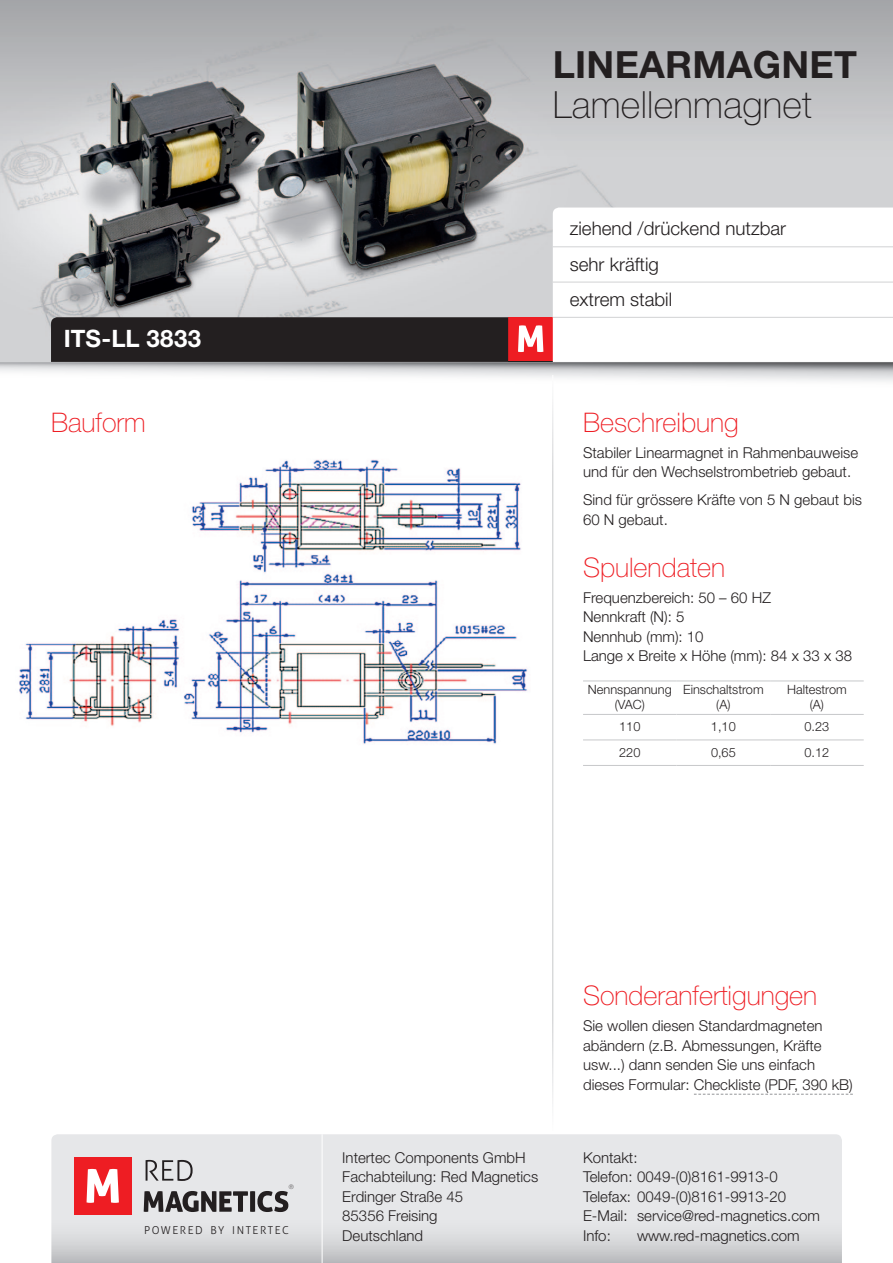
<style>
.page{position:relative;width:893px;height:1263px;background:#fff}
.page>*{position:absolute;margin:0;border:0;box-sizing:border-box;transform-origin:0 0}
.t1{font:100 37.5px "Helvetica Neue";letter-spacing:.005em;color:#231f20}
.t2{font:700 37.5px "Helvetica Neue";letter-spacing:.005em;color:#231f20}
.t3{font:100 27px "Helvetica Neue";color:#ee1d23}
.t4{font:700 24px "Helvetica Neue";letter-spacing:.01em;color:#fff}
.t5{font:300 18.75px/35.2px "Helvetica Neue";color:#231f20}
.t6{font:300 15px/19.5px "Helvetica Neue";color:#231f20}
.t7{font:300 12.75px/15px "Helvetica Neue";color:#231f20;text-align:center}
.t8{font:300 10.8px "Aller";letter-spacing:.14em;color:#231f20}
.t9{font:100 6.15px "Helvetica Neue";color:#231f20}
</style>
<div class="page">
<svg style="left:51px;top:1134px;width:791px;height:129px;background:#dfe0e2"></svg>
<svg style="left:144px;top:1191px;width:144px;height:21px;background:#777577"></svg>
<svg style="left:146px;top:1160px;width:47px;height:21px"></svg>
<div style="left:74px;top:1157px;width:57px;height:57px;background:#ee1d23"></div>
<svg style="left:87px;top:1169px;width:32px;height:34px"></svg>
<hr style="left:322px;top:1134px;width:1px;height:129px;background:#fff">
<img style="left:0;top:362px;width:893px;height:20px">
<hr style="left:552px;top:375px;width:1px;height:758px;background:#fff">
<img style="left:0;top:0;width:893px;height:362px">
<svg style="left:694px;top:1094px;width:159px;height:1px"></svg>
<hr style="left:583px;top:714px;width:94px;height:1px;background:#c7c8ca">
<hr style="left:677px;top:714px;width:93px;height:1px;background:#c7c8ca">
<hr style="left:770px;top:714px;width:94px;height:1px;background:#c7c8ca">
<hr style="left:583px;top:740px;width:94px;height:1px;background:#c7c8ca">
<hr style="left:677px;top:740px;width:93px;height:1px;background:#c7c8ca">
<hr style="left:770px;top:740px;width:94px;height:1px;background:#c7c8ca">
<hr style="left:583px;top:681px;width:94px;height:1px;background:#c7c8ca">
<hr style="left:677px;top:681px;width:93px;height:1px;background:#c7c8ca">
<hr style="left:770px;top:681px;width:94px;height:1px;background:#c7c8ca">
<hr style="left:583px;top:765px;width:94px;height:1px;background:#c7c8ca">
<hr style="left:677px;top:765px;width:93px;height:1px;background:#c7c8ca">
<hr style="left:770px;top:765px;width:94px;height:1px;background:#c7c8ca">
<img style="left:19px;top:459px;width:509px;height:285px">
<div style="left:508px;top:317px;width:45px;height:45px;background:#231f20"></div>
<div style="left:508px;top:317px;width:45px;height:44px;background:#ee1d23"></div>
<svg style="left:518px;top:325px;width:25px;height:27px"></svg>
<div style="left:51px;top:317px;width:457px;height:45px;background:#231f20"></div>
<svg style="left:553px;top:208px;width:340px;height:154px"></svg>
<hr style="left:553px;top:246px;width:340px;height:1px;background:#d1d2d4">
<hr style="left:553px;top:282px;width:340px;height:1px;background:#d1d2d4">
<hr style="left:553px;top:317px;width:340px;height:1px;background:#d1d2d4">
<h1 class="t2" style="left:553px;top:41px;width:306px">LINEARMAGNET</h1>
<h1 class="t1" style="left:553px;top:83px;width:261px">Lamellenmagnet</h1>
<h3 class="t4" style="left:64px;top:324px;width:139px">ITS-LL 3833</h3>
<p class="t5" style="left:570px;top:211px;width:218px">ziehend /drückend nutzbar sehr kräftig<br>extrem stabil</p>
<h2 class="t3" style="left:51px;top:407px;width:96px">Bauform</h2>
<h2 class="t3" style="left:583px;top:407px;width:157px">Beschreibung</h2>
<p class="t6" style="left:583px;top:442px;width:277px">Stabiler Linearmagnet in Rahmenbauweise und für den Wechselstrombetrieb gebaut.</p>
<p class="t6" style="left:583px;top:490px;width:280px">Sind für grössere Kräfte von 5 N gebaut bis<br>60 N gebaut.</p>
<h2 class="t3" style="left:583px;top:552px;width:144px">Spulendaten</h2>
<p class="t6" style="left:583px;top:587px;width:270px">Frequenzbereich: 50 – 60 HZ<br>Nennkraft (N): 5<br>Nennhub (mm): 10<br>Lange x Breite x Höhe (mm): 84 x 33 x 38</p>
<p class="t7" style="left:588px;top:682px;width:85px">Nennspannung (VAC)</p>
<p class="t7" style="left:683px;top:682px;width:82px">Einschaltstrom (A)</p>
<p class="t7" style="left:787px;top:682px;width:61px">Haltestrom (A)</p>
<p class="t7" style="left:619px;top:719px;width:23px">110</p>
<p class="t7" style="left:711px;top:719px;width:26px">1,10</p>
<p class="t7" style="left:804px;top:719px;width:26px">0.23</p>
<p class="t7" style="left:619px;top:744px;width:23px">220</p>
<p class="t7" style="left:711px;top:744px;width:26px">0,65</p>
<p class="t7" style="left:804px;top:744px;width:26px">0.12</p>
<p class="t9" style="left:289px;top:1183px;width:6px">®</p>
<p class="t8" style="left:144px;top:1224px;width:146px">POWERED BY INTERTEC</p>
<h2 class="t3" style="left:583px;top:980px;width:236px">Sonderanfertigungen</h2>
<p class="t6" style="left:583px;top:1016px;width:271px">Sie wollen diesen Standardmagneten abändern (z.B. Abmessungen, Kräfte usw...) dann senden Sie uns einfach dieses Formular: Checkliste (PDF, 390 kB)</p>
<p class="t6" style="left:342px;top:1147px;width:197px">Intertec Components GmbH<br>Fachabteilung: Red Magnetics<br>Erdinger Straße 45<br>85356 Freising<br>Deutschland</p>
<p class="t6" style="left:583px;top:1147px;width:238px">Kontakt:<br>Telefon: 0049-(0)8161-9913-0<br>Telefax: 0049-(0)8161-9913-20<br>E-Mail: service@red-magnetics.com<br>Info:</p>
<p class="t6" style="left:637px;top:1225px;width:164px">www.red-magnetics.com</p>
</div>
